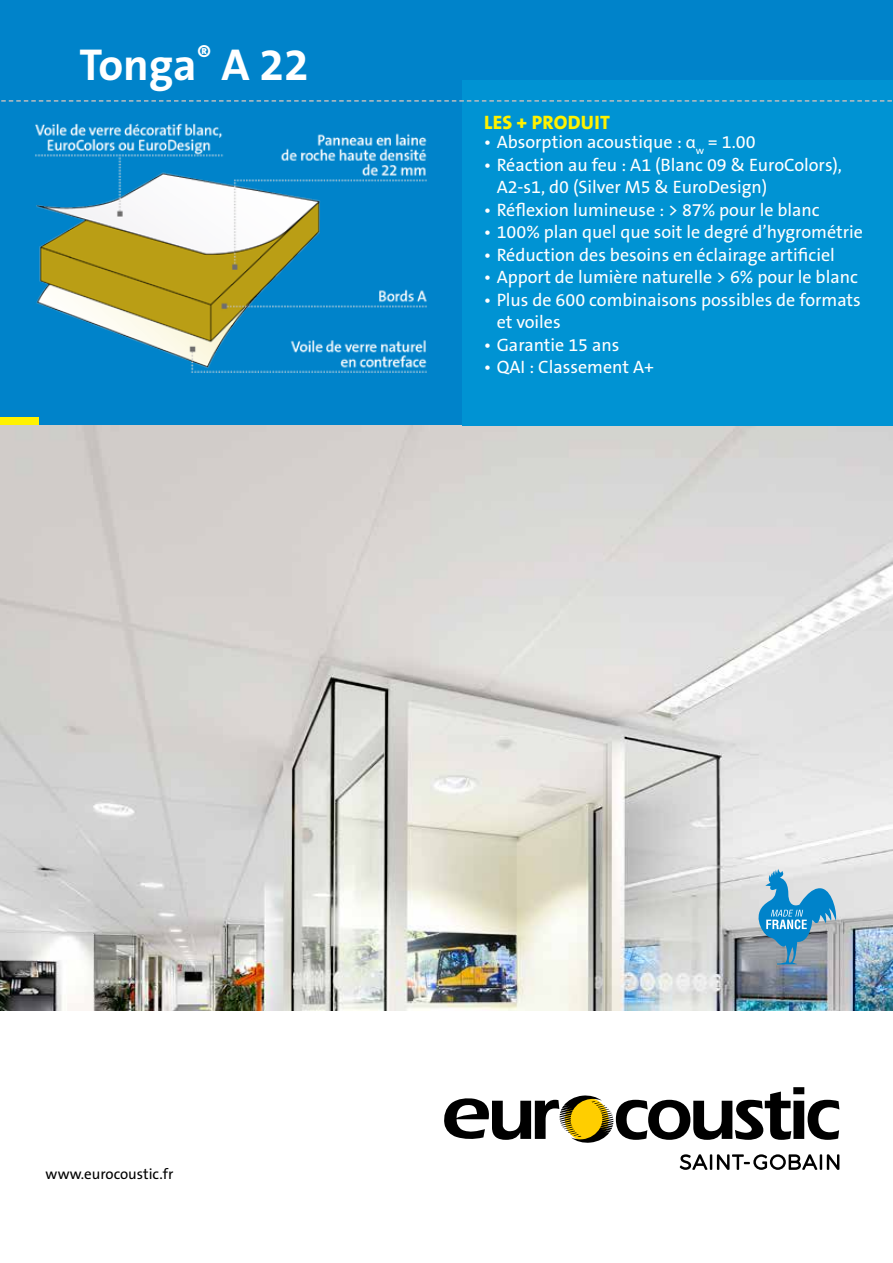
<style>
.page{position:relative;width:893px;height:1263px;background:#fff}
.page>*{position:absolute;margin:0;border:0;box-sizing:border-box;transform-origin:0 0}
.t1{font:700 45px "The Sans B W7";color:#fff}
.t2{font:800 19.5px "The Sans B W8";letter-spacing:.015em;color:#fff200}
.t3{font:18px/22.5px "The Sans B W5 Plain";color:#fff}
.t4{font:15px "The Sans B W5 Plain";color:#000}
.s1{font-family:"Myriad Pro"}
</style>
<div class="page">
<div style="left:0;top:0;width:893px;height:425px;background:#0083ca"></div>
<div style="left:0;top:417px;width:39px;height:8px;background:#fff200"></div>
<img style="left:0;top:425px;width:893px;height:585px">
<div style="left:462px;top:80px;width:431px;height:345px;background:#0093d3"></div>
<svg style="left:1px;top:100px;width:891px;height:2px"></svg>
<img style="left:35px;top:123px;width:392px;height:250px">
<svg style="left:444px;top:1087px;width:395px;height:56px"></svg>
<svg style="left:680px;top:1154px;width:159px;height:16px"></svg>
<svg style="left:749px;top:869px;width:88px;height:95px;background:#7eacc6"></svg>
<h1 class="t1" style="left:79px;top:36px;width:231px">Tonga<sup>®</sup> A 22</h1>
<p class="t2" style="left:484px;top:110px;width:128px">LES + PRODUIT</p>
<p class="t3" style="left:484px;top:131px;width:273px">• Absorption acoustique : <span class="s1">α</span><sub>w</sub> = 1.00</p>
<p class="t3" style="left:497px;top:154px;width:347px;text-indent:-13px">• Réaction au feu : A1 (Blanc 09 &amp; EuroColors),<br>A2-s1, d0 (Silver M5 &amp; EuroDesign)</p>
<p class="t3" style="left:484px;top:199px;width:337px">• Réflexion lumineuse : &gt; 87% pour le blanc</p>
<p class="t3" style="left:484px;top:221px;width:381px">• 100% plan quel que soit le degré d’hygrométrie</p>
<p class="t3" style="left:484px;top:244px;width:352px">• Réduction des besoins en éclairage artificiel</p>
<p class="t3" style="left:484px;top:266px;width:375px">• Apport de lumière naturelle &gt; 6% pour le blanc</p>
<p class="t3" style="left:497px;top:289px;width:366px;text-indent:-13px">• Plus de 600 combinaisons possibles de formats et voiles</p>
<p class="t3" style="left:484px;top:334px;width:137px">• Garantie 15 ans</p>
<p class="t3" style="left:484px;top:356px;width:172px">• QAI : Classement A+</p>
<p class="t4" style="left:46px;top:1165px;width:129px">www.eurocoustic.fr</p>
</div>
